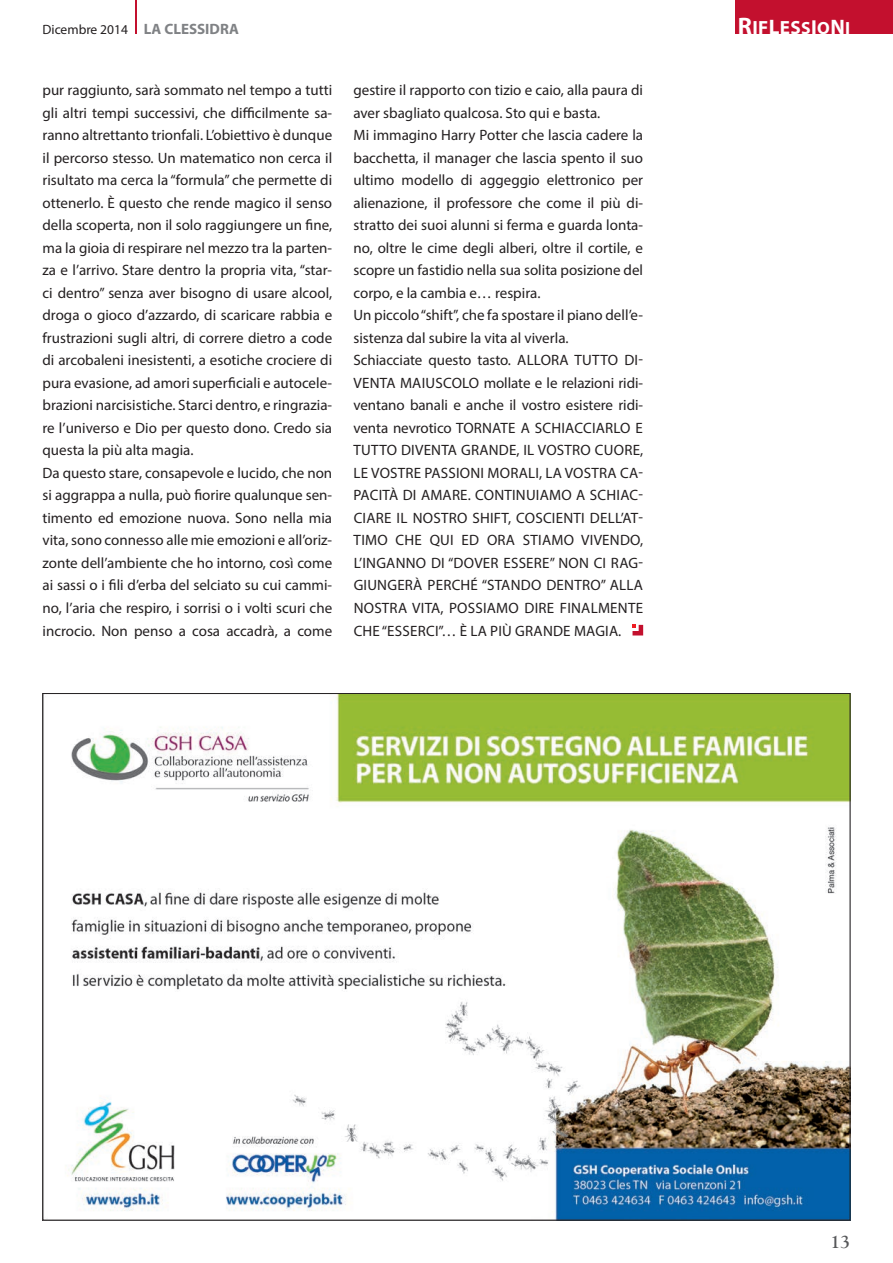
<style>
.page{position:relative;width:893px;height:1263px;background:#fff}
.page>*{position:absolute;margin:0;border:0;box-sizing:border-box;transform-origin:0 0}
.t1{font:700 19.2px "Myriad Pro";color:#fff}
.t2{font:700 18px "Goudy";color:#57585a}
.t3{font:15px/22.5px "Myriad Pro";color:#231f20}
.t4{font:700 15px "Myriad Pro";color:#808285}
.t5{font:13.5px "Myriad Pro";color:#231f20}
.s1{font-weight:700;font-size:15px;color:#808285}
.s2{font-size:23.85px}
.s3{font-size:21px}
.s4{font-size:17.7px}
.s5{font-size:20.25px}
</style>
<div class="page">
<div style="left:735px;top:0;width:158px;height:34px;background:#c3102e"></div>
<hr style="left:136px;top:0;width:1px;height:34px;background:#c3102e">
<svg style="left:632px;top:624px;width:12px;height:12px"></svg>
<img style="left:67px;top:695px;width:781px;height:523px">
<p class="t5" style="left:43px;top:21px;width:139px">Dicembre 2014 <span class="s1">LA CLESSI</span></p>
<p class="t4" style="left:210px;top:19px;width:31px">DRA</p>
<p class="t1" style="left:738px;top:15px;width:114px"><span class="s2">R</span>IF<span class="s3">L</span>ES<span class="s4">S</span><span class="s5">I</span><span class="s4">O</span><span class="s3">N</span><span class="s4">I</span></p>
<p class="t3" style="left:43px;top:79px;width:291px">pur raggiunto, sarà sommato nel tempo a tutti gli altri tempi successivi, che difficilmente sa&shy;ranno altrettanto trionfali. L’obiettivo è dunque il percorso stesso. Un matematico non cerca il risultato ma cerca la “formula” che permette di ottenerlo. È questo che rende magico il senso della scoperta, non il solo raggiungere un fine, ma la gioia di respirare nel mezzo tra la parten&shy;za e l’arrivo. Stare dentro la propria vita, “star&shy;ci dentro” senza aver bisogno di usare alcool, droga o gioco d’azzardo, di scaricare rabbia e frustrazioni sugli altri, di correre dietro a code di arcobaleni inesistenti, a esotiche crociere di pura evasione, ad amori superficiali e autocele&shy;brazioni narcisistiche. Starci dentro, e ringrazia&shy;re l’universo e Dio per questo dono. Credo sia questa la più alta magia.<br>Da questo stare, consapevole e lucido, che non si aggrappa a nulla, può fiorire qualunque sen&shy;timento ed emozione nuova. Sono nella mia vita, sono connesso alle mie emozioni e all’oriz&shy;zonte dell’ambiente che ho intorno, così come ai sassi o i fili d’erba del selciato su cui cammi&shy;no, l’aria che respiro, i sorrisi o i volti scuri che incrocio. Non penso a cosa accadrà, a come</p>
<p class="t3" style="left:353px;top:79px;width:291px">gestire il rapporto con tizio e caio, alla paura di aver sbagliato qualcosa. Sto qui e basta.<br>Mi immagino Harry Potter che lascia cadere la bacchetta, il manager che lascia spento il suo ultimo modello di aggeggio elettronico per alienazione, il professore che come il più di&shy;stratto dei suoi alunni si ferma e guarda lonta&shy;no, oltre le cime degli alberi, oltre il cortile, e scopre un fastidio nella sua solita posizione del corpo, e la cambia e… respira.<br>Un piccolo “shift”, che fa spostare il piano dell’e&shy;sistenza dal subire la vita al viverla.<br>Schiacciate questo tasto. Allora</p>
<p class="t3" style="left:575px;top:349px;width:10px">tutto</p>
<p class="t3" style="left:624px;top:349px;width:20px">di -</p>
<p class="t3" style="left:353px;top:371px;width:291px;text-align:justify;text-indent:130px">mollate e le relazioni ridi&shy;ventano banali e anche il vostro esistere ridi&shy;venta nevrotico tornate</p>
<p class="t3" style="left:354px;top:371px;width:10px">venta</p>
<p class="t3" style="left:400px;top:371px;width:10px">maiuscolo</p>
<p class="t3" style="left:521px;top:416px;width:24px">a schiacciarlo</p>
<p class="t3" style="left:636px;top:416px;width:7px">e</p>
<p class="t3" style="left:354px;top:439px;width:10px">tutto</p>
<p class="t3" style="left:401px;top:439px;width:9px">diventa</p>
<p class="t3" style="left:461px;top:439px;width:11px">grande</p>
<p class="t3" style="left:517px;top:439px;width:32px">, il vostro</p>
<p class="t3" style="left:595px;top:439px;width:10px">cuore</p>
<p class="t3" style="left:640px;top:439px;width:5px">,</p>
<p class="t3" style="left:354px;top:461px;width:27px">le vostre</p>
<p class="t3" style="left:425px;top:461px;width:9px">passioni</p>
<p class="t3" style="left:488px;top:461px;width:10px">morali</p>
<p class="t3" style="left:539px;top:461px;width:36px">, la vostra</p>
<p class="t3" style="left:620px;top:461px;width:24px">ca -</p>
<p class="t3" style="left:354px;top:484px;width:9px">pacit</p>
<p class="t3" style="left:389px;top:484px;width:43px">à di amare</p>
<p class="t3" style="left:468px;top:484px;width:26px">. Continuiamo</p>
<p class="t3" style="left:576px;top:484px;width:23px">a schiac</p>
<p class="t3" style="left:638px;top:484px;width:6px">-</p>
<p class="t3" style="left:354px;top:506px;width:9px">ciare</p>
<p class="t3" style="left:397px;top:506px;width:26px">il nostro</p>
<p class="t3" style="left:472px;top:506px;width:9px">shift</p>
<p class="t3" style="left:508px;top:506px;width:17px">, coscienti</p>
<p class="t3" style="left:590px;top:506px;width:9px">dell</p>
<p class="t3" style="left:621px;top:506px;width:24px">’at -</p>
<p class="t3" style="left:354px;top:529px;width:10px">timo</p>
<p class="t3" style="left:396px;top:529px;width:10px">che</p>
<p class="t3" style="left:430px;top:529px;width:9px">qui</p>
<p class="t3" style="left:462px;top:529px;width:36px">ed ora</p>
<p class="t3" style="left:523px;top:529px;width:10px">stiamo</p>
<p class="t3" style="left:581px;top:529px;width:10px">vivendo</p>
<p class="t3" style="left:640px;top:529px;width:5px">,</p>
<p class="t3" style="left:354px;top:551px;width:19px">l’inganno</p>
<p class="t3" style="left:431px;top:551px;width:33px">di “dover</p>
<p class="t3" style="left:503px;top:551px;width:9px">essere</p>
<p class="t3" style="left:550px;top:551px;width:20px">” non</p>
<p class="t3" style="left:594px;top:551px;width:27px">ci rag</p>
<p class="t3" style="left:638px;top:551px;width:6px">-</p>
<p class="t3" style="left:354px;top:574px;width:10px">giunger</p>
<p class="t3" style="left:413px;top:574px;width:24px">à perch</p>
<p class="t3" style="left:471px;top:574px;width:27px">é “stando</p>
<p class="t3" style="left:546px;top:574px;width:10px">dentro</p>
<p class="t3" style="left:601px;top:574px;width:19px">” alla</p>
<p class="t3" style="left:354px;top:596px;width:10px">nostra</p>
<p class="t3" style="left:412px;top:596px;width:8px">vita</p>
<p class="t3" style="left:440px;top:596px;width:19px">, possiamo</p>
<p class="t3" style="left:524px;top:596px;width:9px">dire</p>
<p class="t3" style="left:560px;top:596px;width:10px">finalmente</p>
<p class="t3" style="left:354px;top:619px;width:10px">che</p>
<p class="t3" style="left:382px;top:619px;width:14px">“esserci</p>
<p class="t3" style="left:439px;top:619px;width:87px">”… èla più grande</p>
<p class="t3" style="left:574px;top:619px;width:10px">magia</p>
<p class="t3" style="left:618px;top:619px;width:5px">.</p>
<p class="t2" style="left:830px;top:1231px;width:22px">13</p>
</div>
